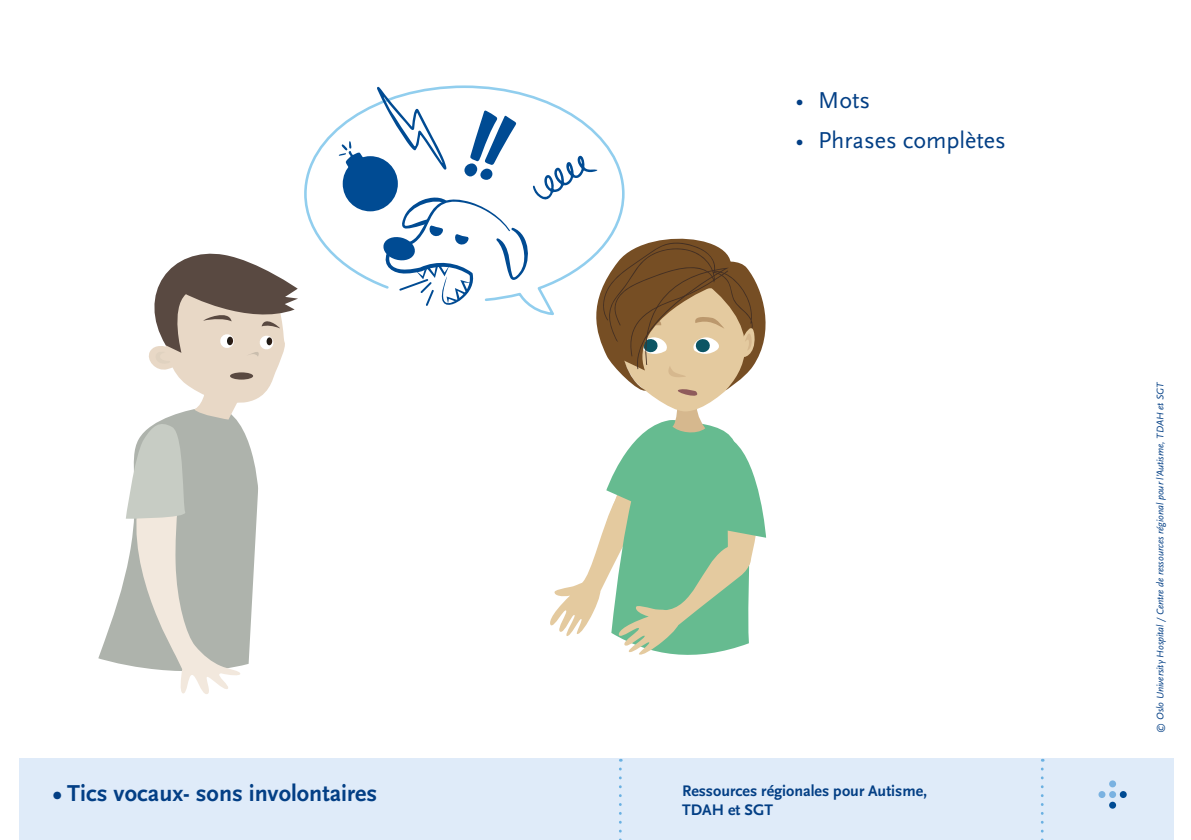
<style>
.page{position:relative;width:1191px;height:840px;background:#fff}
.page>*{position:absolute;margin:0;border:0;box-sizing:border-box;transform-origin:0 0}
.Hovedtittel{font:700 24px "Scala Sans OT";color:#033f85}
.t1{font:24px "Scala Sans OT";color:#033f85}
.t2{font:700 16px/19.2px "Scala Sans OT";color:#033f85}
.t3{font:italic 10px "Scala Sans OT";color:#033f85}
</style>
<div class="page">
<div style="left:20px;top:757px;width:1154px;height:82px;background:#dfebf9"></div>
<div style="left:1109px;top:780px;width:7px;height:7px;background:#7ab2e1;border-radius:50%"></div>
<svg style="left:1109px;top:790px;width:7px;height:7px"></svg>
<svg style="left:1098px;top:790px;width:7px;height:7px"></svg>
<svg style="left:1119px;top:790px;width:7px;height:7px"></svg>
<div style="left:1109px;top:801px;width:7px;height:7px;background:#004b93;border-radius:50%"></div>
<svg style="left:619px;top:768px;width:2px;height:72px"></svg>
<svg style="left:1040px;top:768px;width:3px;height:72px"></svg>
<svg style="left:304px;top:85px;width:174px;height:176px"></svg>
<svg style="left:98px;top:601px;width:20px;height:63px"></svg>
<svg style="left:118px;top:253px;width:180px;height:441px"></svg>
<div style="left:230px;top:372px;width:23px;height:7px;background:#594941;border-radius:50%"></div>
<svg style="left:339px;top:86px;width:428px;height:569px"></svg>
<p class="Hovedtittel" style="left:53px;top:779px;width:325px">• Tics vocaux- sons involontaires</p>
<p class="t1" style="left:795px;top:88px;width:76px">• Mots</p>
<p class="t1" style="left:795px;top:127px;width:212px">• Phrases complètes</p>
<h2 class="t2" style="left:682px;top:781px;width:247px">Ressources régionales pour Autisme,<br>TDAH et SGT</h2>
<p class="t3" style="left:1154px;top:732px;width:352px;rotate:-90deg">© Oslo University Hospital / Centre de ressources régional pour l’Autisme, TDAH et SGT</p>
</div>
